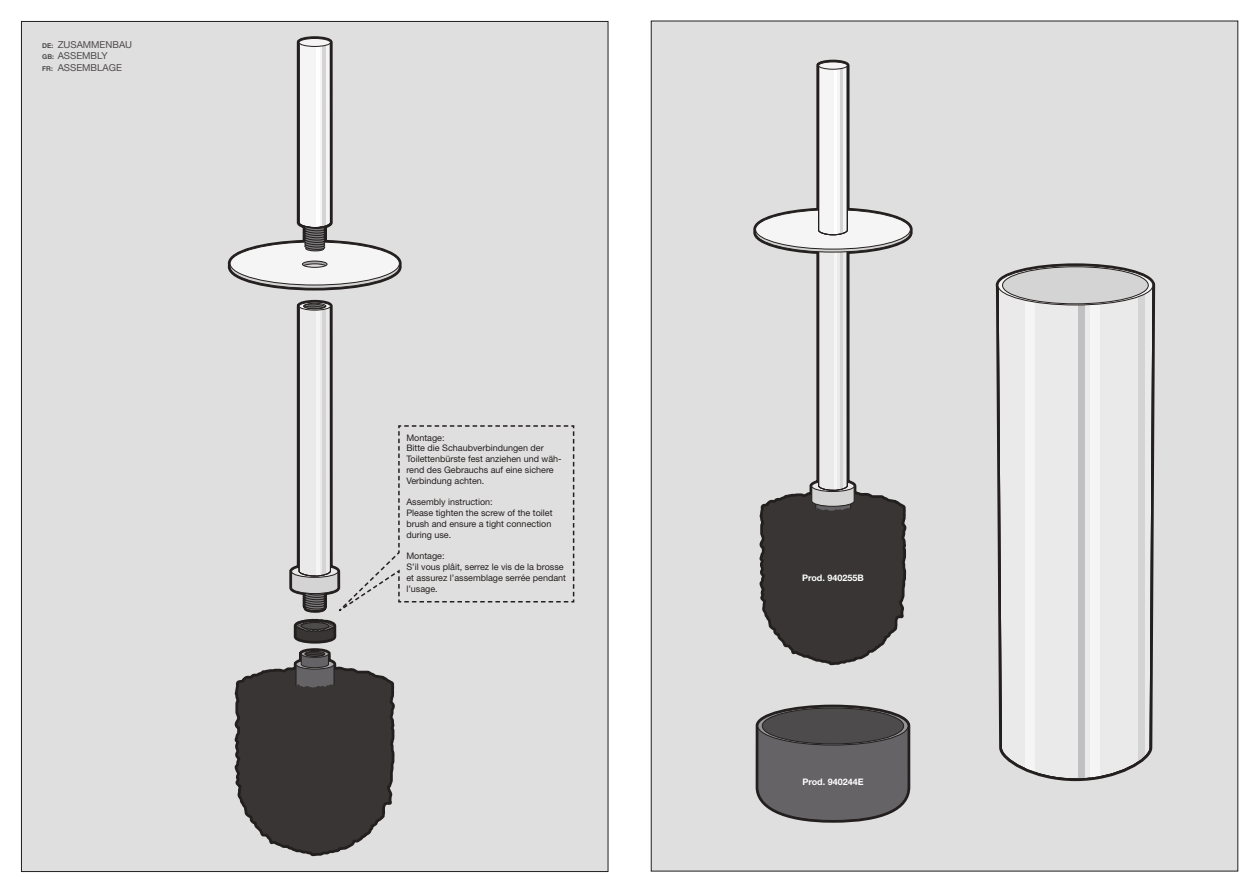
<style>
.page{position:relative;width:1259px;height:893px;background:#fff}
.page>*{position:absolute;margin:0;border:0;box-sizing:border-box;transform-origin:0 0}
.t1{font:9.6px/11.6px "Helvetica Neue";color:#4e4b4c}
.t2{font:9px/10.8px "Helvetica Neue";color:#241f1f}
.t3{font:700 9px "Helvetica Neue";color:#fff}
.s1{font-weight:700;font-size:6.75px}
</style>
<div class="page">
<div style="left:21px;top:21px;width:587px;height:851px;background:#e0dfdf;border:1px solid #241f1f"></div>
<div style="left:651px;top:21px;width:587px;height:850px;background:#e0dfdf"></div>
<svg style="left:226px;top:36px;width:178px;height:837px"></svg>
<svg style="left:753px;top:59px;width:403px;height:764px"></svg>
<svg style="left:997px;top:287px;width:156px;height:493px"></svg>
<svg style="left:998px;top:266px;width:154px;height:39px"></svg>
<div style="left:997px;top:265px;width:156px;height:40px;border:1px solid #241f1f;border-radius:50%"></div>
<div style="left:1002px;top:267px;width:146px;height:37px;background:#d5d4d5;border-radius:50%"></div>
<div style="left:1002px;top:266px;width:146px;height:38px;border:1px solid #241f1f;border-radius:50%"></div>
<svg style="left:230px;top:245px;width:169px;height:43px"></svg>
<div style="left:230px;top:242px;width:169px;height:43px;background:#f6f5f5;border-radius:50%"></div>
<div style="left:230px;top:242px;width:170px;height:43px;border:1px solid #241f1f;border-radius:50%"></div>
<svg style="left:302px;top:263px;width:25px;height:4px"></svg>
<div style="left:302px;top:261px;width:25px;height:7px;border:1px solid #241f1f;border-radius:50%"></div>
<div style="left:305px;top:246px;width:19px;height:5px;border:1px solid #241f1f;border-radius:50%"></div>
<svg style="left:298px;top:42px;width:33px;height:208px;background:#d1cfd0"></svg>
<div style="left:299px;top:38px;width:31px;height:8px;background:#f6f5f5;border-radius:50%"></div>
<div style="left:299px;top:38px;width:32px;height:9px;border:1px solid #241f1f;border-radius:50%"></div>
<div style="left:305px;top:605px;width:19px;height:6px;border:1px solid #241f1f;border-radius:50%"></div>
<div style="left:299px;top:302px;width:31px;height:8px;background:#2e2a2a;border-radius:50%"></div>
<div style="left:299px;top:302px;width:32px;height:8px;border:1px solid #241f1f;border-radius:50%"></div>
<svg style="left:291px;top:304px;width:283px;height:306px"></svg>
<div style="left:303px;top:303px;width:23px;height:6px;border:1px solid #241f1f;border-radius:50%"></div>
<div style="left:301px;top:650px;width:27px;height:7px;background:#272222;border-radius:50%"></div>
<div style="left:301px;top:650px;width:28px;height:8px;border:1px solid #241f1f;border-radius:50%"></div>
<div style="left:305px;top:651px;width:20px;height:5px;background:#3d3939;border-radius:50%"></div>
<div style="left:304px;top:651px;width:21px;height:6px;border:1px solid #241f1f;border-radius:50%"></div>
<svg style="left:236px;top:652px;width:157px;height:203px"></svg>
<svg style="left:295px;top:620px;width:40px;height:22px"></svg>
<div style="left:301px;top:622px;width:28px;height:7px;background:#4e4b4c;border-radius:50%"></div>
<div style="left:301px;top:622px;width:28px;height:8px;border:1px solid #241f1f;border-radius:50%"></div>
<svg style="left:757px;top:728px;width:151px;height:93px;background:#686668"></svg>
<svg style="left:758px;top:707px;width:150px;height:38px"></svg>
<div style="left:757px;top:706px;width:151px;height:39px;border:1px solid #241f1f;border-radius:50%"></div>
<div style="left:762px;top:708px;width:141px;height:36px;background:#4e4b4c;border-radius:50%"></div>
<div style="left:762px;top:708px;width:142px;height:36px;border:1px solid #241f1f;border-radius:50%"></div>
<svg style="left:761px;top:65px;width:144px;height:599px"></svg>
<div style="left:818px;top:62px;width:29px;height:7px;background:#f6f5f5;border-radius:50%"></div>
<div style="left:818px;top:62px;width:29px;height:8px;border:1px solid #241f1f;border-radius:50%"></div>
<p class="t1" style="left:42px;top:38px;width:91px"><span class="s1">DE:</span> ZUSAMMENBAU<br><span class="s1">GB:</span> ASSEMBLY<br><span class="s1">FR:</span> ASSEMBLAGE</p>
<p class="t2" style="left:406px;top:432px;width:157px">Montage:<br>Bitte die Schaubverbindungen der<br>Toilettenbürste fest anziehen und wäh&shy;rend des Gebrauchs auf eine sichere<br>Verbindung achten.</p>
<p class="t2" style="left:406px;top:497px;width:148px">Assembly instruction:<br>Please tighten the screw of the toilet brush and ensure a tight connection during use.</p>
<p class="t2" style="left:406px;top:551px;width:161px">Montage:<br>S’il vous plâit, serrez le vis de la brosse et assurez l’assemblage serrée pendant l’usage.</p>
<p class="t3" style="left:802px;top:572px;width:63px">Prod. 940255B</p>
<p class="t3" style="left:802px;top:777px;width:63px">Prod. 940244E</p>
</div>
